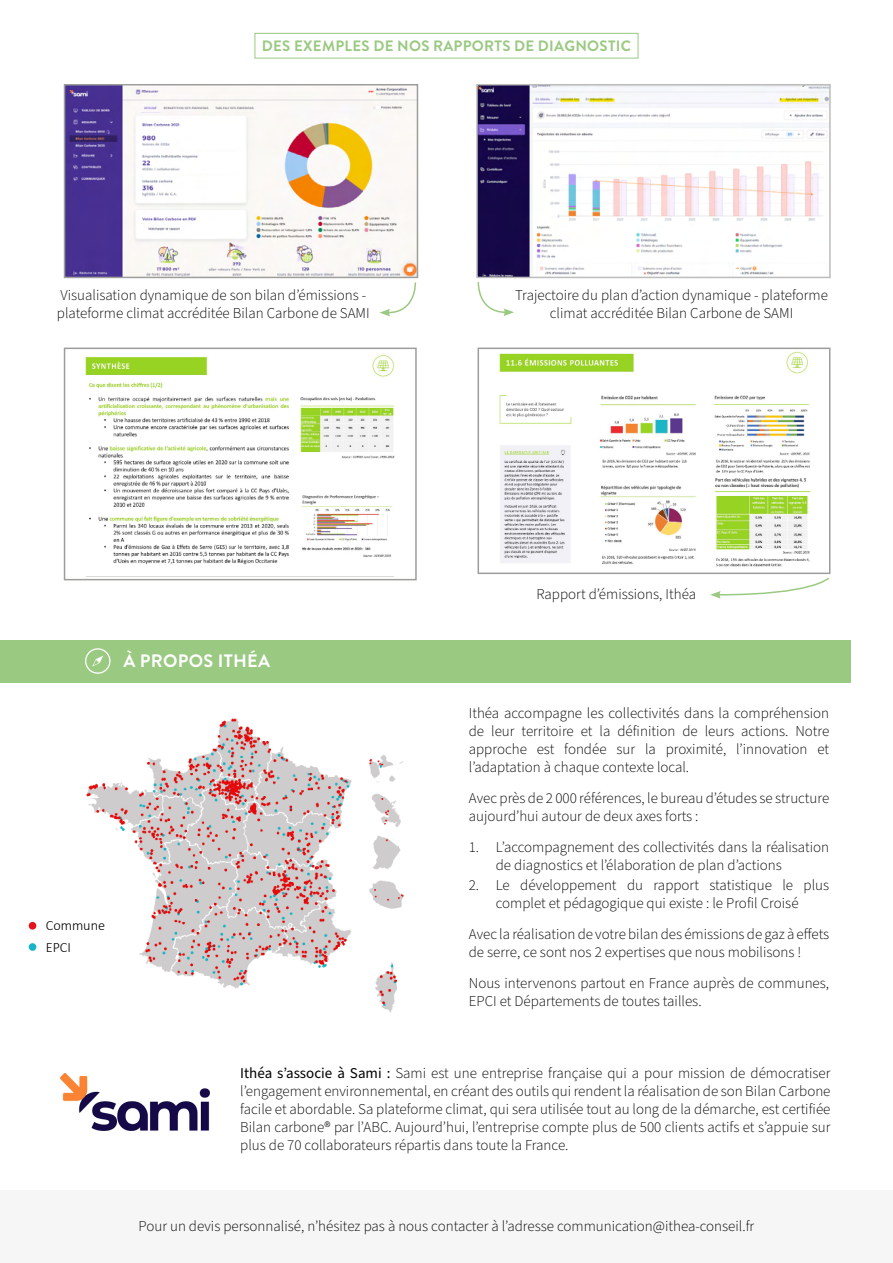
<style>
.page{position:relative;width:893px;height:1263px;background:#fff}
.page>*{position:absolute;margin:0;border:0;box-sizing:border-box;transform-origin:0 0}
.t1{font:700 18px "Brandon Grotesque";letter-spacing:.02em;color:#fff}
.t2{font:300 15px/18px "Source Sans Pro";color:#000}
.t3{font:700 15px "Brandon Grotesque";letter-spacing:.02em;color:#9ac981}
.t4{font:300 14.25px/21.3px "Calibri";color:#000}
.s1{font-weight:400}
</style>
<div class="page">
<img style="left:85px;top:355px;width:310px;height:222px">
<div style="left:64px;top:348px;width:353px;height:232px;border:2px solid #9d9d9c"></div>
<img style="left:499px;top:351px;width:312px;height:216px">
<div style="left:478px;top:348px;width:352px;height:226px;border:2px solid #9d9d9c"></div>
<img style="left:67px;top:87px;width:348px;height:188px">
<div style="left:64px;top:84px;width:354px;height:194px;border:2px solid #9d9d9c"></div>
<img style="left:479px;top:87px;width:349px;height:188px">
<div style="left:476px;top:84px;width:355px;height:194px;border:2px solid #bcbcbc"></div>
<div style="left:0;top:1191px;width:893px;height:72px;background:#f6f6f6"></div>
<img style="left:63px;top:682px;width:354px;height:331px">
<div style="left:29px;top:922px;width:7px;height:7px;background:#e4151a;border-radius:50%"></div>
<div style="left:29px;top:943px;width:7px;height:8px;background:#17b5c5;border-radius:50%"></div>
<div style="left:0;top:640px;width:850px;height:42px;background:#9ac981"></div>
<svg style="left:85px;top:648px;width:26px;height:26px"></svg>
<svg style="left:379px;top:282px;width:38px;height:34px"></svg>
<div style="left:255px;top:33px;width:383px;height:25px;border:1px solid #9ac981"></div>
<svg style="left:710px;top:577px;width:119px;height:22px"></svg>
<img style="left:61px;top:1074px;width:149px;height:56px">
<svg style="left:477px;top:282px;width:37px;height:34px"></svg>
<p class="t3" style="left:262px;top:35px;width:371px">DES EXEMPLES DE NOS RAPPORTS DE DIAGNOSTIC</p>
<p class="t2" style="left:57px;top:286px;width:314px">Visualisation dynamique de son bilan d’émissions - plateforme climat accréditée Bilan Carbone de SAMI</p>
<p class="t2" style="left:515px;top:286px;width:314px;text-align:center">Trajectoire du plan d’action dynamique - plateforme climat accréditée Bilan Carbone de SAMI</p>
<p class="t1" style="left:123px;top:648px;width:148px">À PROPOS ITHÉA</p>
<p class="t4" style="left:46px;top:915px;width:61px">Commune<br>EPCI</p>
<p class="t2" style="left:536px;top:586px;width:161px">Rapport d’émissions, Ithéa</p>
<p class="t2" style="left:469px;top:705px;width:362px;text-align:justify">Ithéa accompagne les collectivités dans la compréhension de leur territoire et la définition de leurs actions. Notre approche est fondée sur la proximité, l’innovation et l’adaptation à chaque contexte local.</p>
<p class="t2" style="left:469px;top:789px;width:362px">Avec près de 2 000 références, le bureau d’études se structure aujourd’hui autour de deux axes forts :</p>
<p class="t2" style="left:496px;top:838px;width:335px;text-indent:-27px">1. L’accompagnement des collectivités dans la réalisation de diagnostics et l’élaboration de plan d’actions</p>
<p class="t2" style="left:469px;top:876px;width:362px;text-align:center">2. Le développement du rapport statistique le plus complet et pédagogique qui existe : le Profil Croisé</p>
<p class="t2" style="left:469px;top:925px;width:362px">Avec la réalisation de votre bilan des émissions de gaz à effets de serre, ce sont nos 2 expertises que nous mobilisons !</p>
<p class="t2" style="left:469px;top:974px;width:362px">Nous intervenons partout en France auprès de communes,<br>EPCI et Départements de toutes tailles.</p>
<p class="t2" style="left:240px;top:1065px;width:592px;text-align:justify"><span class="s1">Ithéa s’associe à Sami :</span> Sami est une entreprise française qui a pour mission de démocratiser l’engagement environnemental, en créant des outils qui rendent la réalisation de son Bilan Carbone facile et abordable. Sa plateforme climat, qui sera utilisée tout au long de la démarche, est certifiée Bilan carbone® par l’ABC. Aujourd’hui, l’entreprise compte plus de 500 clients actifs et s’appuie sur plus de 70 collaborateurs répartis dans toute la France.</p>
<p class="t2" style="left:139px;top:1217px;width:617px">Pour un devis personnalisé, n’hésitez pas à nous contacter à l’adresse communication@ithea-conseil.fr</p>
</div>
